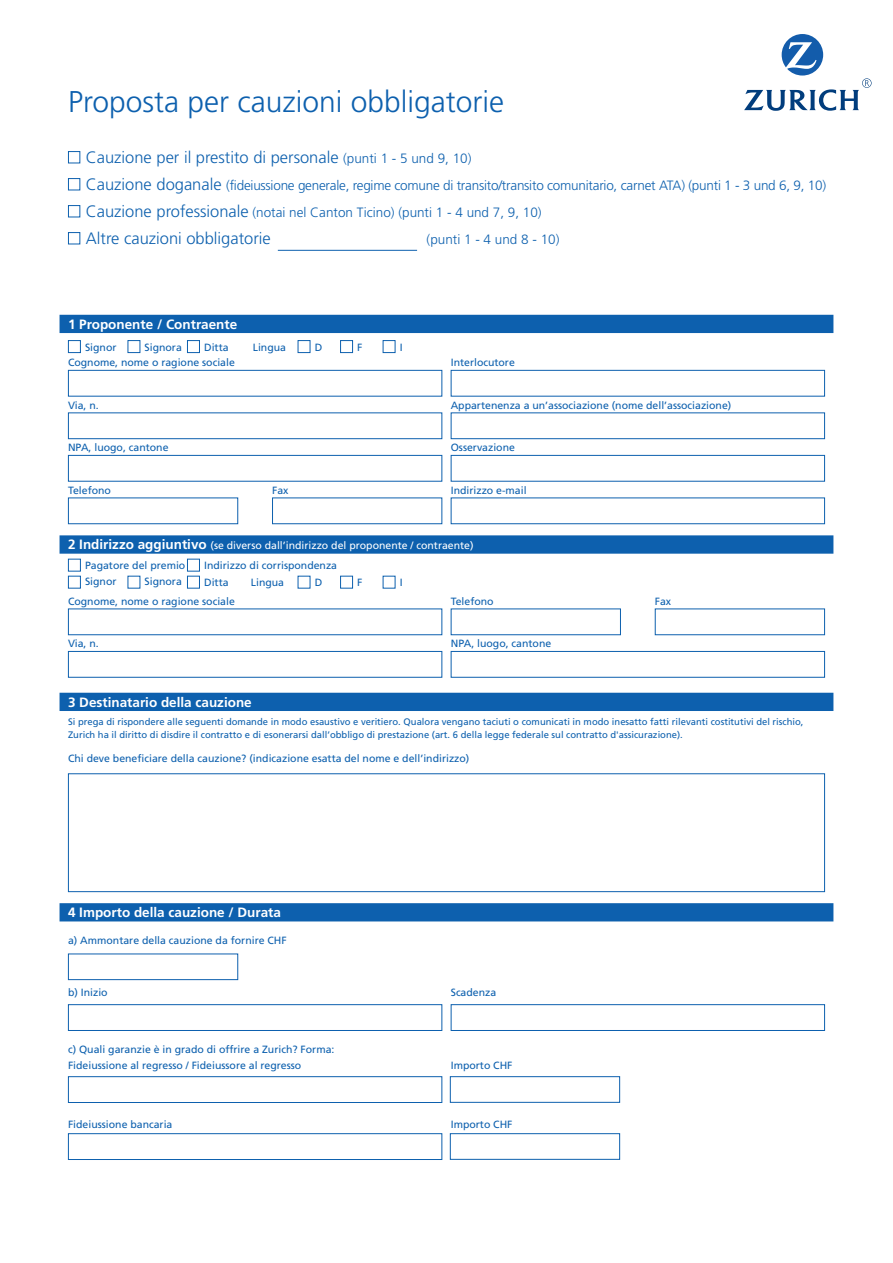
<style>
.page{position:relative;width:893px;height:1263px;background:#fff}
.page>*{position:absolute;margin:0;border:0;box-sizing:border-box;transform-origin:0 0}
.t1{font:300 30px "Frutiger";color:#0d60ae}
.t2{font:300 16.5px "Frutiger";color:#0d60ae}
.t3{font:300 13.5px "Frutiger";letter-spacing:-.015em;color:#0d60ae}
.t4{font:700 13.5px "Frutiger";color:#fff}
.t5{font:10.5px/16.5px "Frutiger";color:#0d60ae}
.t6{font:10.5px/20px "Frutiger";color:#fff}
.t7{font:9.45px/13.5px "Frutiger";color:#0d60ae}
.s1{color:#fff}
.s2{font-size:13.5px}
.s3{font-size:16.5px}
.s4{font-weight:700;font-size:13.5px}
.s5{color:#0d60ae}
</style>
<div class="page">
<svg style="left:744px;top:34px;width:127px;height:77px"></svg>
<div style="left:60px;top:535px;width:773px;height:19px;background:#0d60ae"></div>
<div style="left:60px;top:315px;width:773px;height:18px;background:#0d60ae"></div>
<div style="left:68px;top:340px;width:13px;height:13px;border:1px solid #0d60ae"></div>
<div style="left:128px;top:340px;width:12px;height:13px;border:1px solid #0d60ae"></div>
<div style="left:187px;top:340px;width:13px;height:13px;border:1px solid #0d60ae"></div>
<div style="left:298px;top:340px;width:12px;height:13px;border:1px solid #0d60ae"></div>
<div style="left:340px;top:340px;width:13px;height:13px;border:1px solid #0d60ae"></div>
<div style="left:383px;top:340px;width:12px;height:13px;border:1px solid #0d60ae"></div>
<div style="left:68px;top:370px;width:374px;height:26px;border:1px solid #0d60ae"></div>
<div style="left:68px;top:412px;width:374px;height:27px;border:1px solid #0d60ae"></div>
<div style="left:68px;top:455px;width:374px;height:27px;border:1px solid #0d60ae"></div>
<div style="left:68px;top:651px;width:374px;height:27px;border:1px solid #0d60ae"></div>
<div style="left:60px;top:693px;width:773px;height:18px;background:#0d60ae"></div>
<div style="left:68px;top:773px;width:757px;height:119px;border:1px solid #0d60ae"></div>
<div style="left:68px;top:559px;width:13px;height:12px;border:1px solid #0d60ae"></div>
<div style="left:68px;top:576px;width:13px;height:12px;border:1px solid #0d60ae"></div>
<div style="left:187px;top:559px;width:13px;height:12px;border:1px solid #0d60ae"></div>
<div style="left:187px;top:576px;width:13px;height:12px;border:1px solid #0d60ae"></div>
<div style="left:340px;top:576px;width:13px;height:12px;border:1px solid #0d60ae"></div>
<div style="left:60px;top:903px;width:773px;height:18px;background:#0d60ae"></div>
<div style="left:68px;top:953px;width:170px;height:27px;border:1px solid #0d60ae"></div>
<div style="left:451px;top:370px;width:374px;height:26px;border:1px solid #0d60ae"></div>
<div style="left:451px;top:412px;width:374px;height:27px;border:1px solid #0d60ae"></div>
<div style="left:451px;top:455px;width:374px;height:27px;border:1px solid #0d60ae"></div>
<div style="left:451px;top:497px;width:374px;height:27px;border:1px solid #0d60ae"></div>
<div style="left:451px;top:651px;width:374px;height:27px;border:1px solid #0d60ae"></div>
<div style="left:68px;top:497px;width:170px;height:27px;border:1px solid #0d60ae"></div>
<div style="left:272px;top:497px;width:170px;height:27px;border:1px solid #0d60ae"></div>
<hr style="left:278px;top:250px;width:139px;height:1px;background:#0d60ae">
<div style="left:68px;top:1004px;width:374px;height:27px;border:1px solid #0d60ae"></div>
<div style="left:450px;top:1076px;width:170px;height:27px;border:1px solid #0d60ae"></div>
<div style="left:68px;top:1076px;width:374px;height:27px;border:1px solid #0d60ae"></div>
<div style="left:450px;top:1133px;width:170px;height:27px;border:1px solid #0d60ae"></div>
<div style="left:68px;top:1133px;width:374px;height:27px;border:1px solid #0d60ae"></div>
<div style="left:451px;top:1004px;width:374px;height:27px;border:1px solid #0d60ae"></div>
<h1 class="t1" style="left:68px;top:89px;width:438px">Proposta per cauzioni obbligatorie</h1>
<h2 class="t2" style="left:68px;top:150px;width:405px"><span class="s1">■</span> Cauzione per il prestito di personale <span class="s2">(punti 1 - 5 und 9, 10)</span></h2>
<p class="t3" style="left:68px;top:180px;width:760px"><span class="s1">■</span> <span class="s3">Cauzione doganale</span> (fideiussione generale, regime comune di transito/transito comunitario, carnet ATA) (punti 1 - 3 und 6, 9, 10)</p>
<p class="t3" style="left:68px;top:207px;width:475px"><span class="s1">■</span> <span class="s3">Cauzione professionale</span> (notai nel Canton Ticino) (punti 1 - 4 und 7, 9, 10)</p>
<h2 class="t2" style="left:68px;top:231px;width:204px"><span class="s1">■</span> Altre cauzioni obbligatorie</h2>
<p class="t3" style="left:427px;top:234px;width:134px">(punti 1 - 4 und 8 - 10)</p>
<p class="t4" style="left:68px;top:319px;width:171px">1 Proponente / Contraente</p>
<p class="t5" style="left:85px;top:339px;width:33px">Signor</p>
<p class="t5" style="left:145px;top:339px;width:39px">Signora</p>
<p class="t5" style="left:204px;top:339px;width:26px">Ditta</p>
<p class="t5" style="left:253px;top:339px;width:35px">Lingua</p>
<p class="t5" style="left:315px;top:339px;width:9px">D</p>
<p class="t5" style="left:357px;top:339px;width:7px">F</p>
<p class="t5" style="left:400px;top:339px;width:4px">I</p>
<p class="t5" style="left:68px;top:355px;width:168px">Cognome, nome o ragione sociale</p>
<p class="t5" style="left:68px;top:398px;width:32px">Via, n.</p>
<p class="t5" style="left:68px;top:440px;width:102px">NPA, luogo, cantone</p>
<p class="t5" style="left:68px;top:483px;width:44px">Telefono</p>
<p class="t5" style="left:272px;top:483px;width:18px">Fax</p>
<p class="t5" style="left:451px;top:355px;width:66px">Interlocutore</p>
<p class="t5" style="left:451px;top:398px;width:282px">Appartenenza a un’associazione (nome dell’associazione)</p>
<p class="t5" style="left:451px;top:440px;width:66px">Osservazione</p>
<p class="t5" style="left:451px;top:483px;width:77px">Indirizzo e-mail</p>
<p class="t6" style="left:85px;top:537px;width:390px;text-indent:-17px"><span class="s4">2 Indirizzo aggiuntivo</span> (se diverso dall’indirizzo del proponente / contraente)<br><span class="s5">Pagatore del premio</span></p>
<p class="t5" style="left:204px;top:558px;width:134px">Indirizzo di corrispondenza</p>
<p class="t5" style="left:85px;top:574px;width:33px">Signor</p>
<p class="t5" style="left:145px;top:574px;width:39px">Signora</p>
<p class="t5" style="left:204px;top:575px;width:26px">Ditta</p>
<p class="t5" style="left:251px;top:575px;width:35px">Lingua</p>
<p class="t5" style="left:315px;top:575px;width:9px">D</p>
<p class="t5" style="left:357px;top:575px;width:7px">F</p>
<p class="t5" style="left:400px;top:575px;width:4px">I</p>
<p class="t5" style="left:68px;top:594px;width:168px">Cognome, nome o ragione sociale</p>
<p class="t5" style="left:68px;top:636px;width:32px">Via, n.</p>
<p class="t5" style="left:451px;top:594px;width:44px">Telefono</p>
<p class="t5" style="left:655px;top:594px;width:18px">Fax</p>
<p class="t5" style="left:451px;top:636px;width:102px">NPA, luogo, cantone</p>
<p class="t4" style="left:68px;top:697px;width:185px">3 Destinatario della cauzione</p>
<p class="t7" style="left:68px;top:715px;width:737px">Si prega di rispondere alle seguenti domande in modo esaustivo e veritiero. Qualora vengano taciuti o comunicati in modo inesatto fatti rilevanti costitutivi del rischio,<br>Zurich ha il diritto di disdire il contratto e di esonerarsi dall’obbligo di prestazione (art. 6 della legge federale sul contratto d'assicurazione).</p>
<p class="t5" style="left:68px;top:751px;width:403px">Chi deve beneficiare della cauzione? (indicazione esatta del nome e dell’indirizzo)</p>
<p class="t4" style="left:68px;top:907px;width:215px">4 Importo della cauzione / Durata</p>
<p class="t5" style="left:68px;top:933px;width:220px">a) Ammontare della cauzione da fornire CHF</p>
<p class="t5" style="left:68px;top:984px;width:41px">b) Inizio</p>
<p class="t5" style="left:451px;top:984px;width:47px">Scadenza</p>
<p class="t5" style="left:68px;top:1041px;width:268px">c) Quali garanzie è in grado di offrire a Zurich? Forma:<br>Fideiussione al regresso / Fideiussore al regresso</p>
<p class="t5" style="left:451px;top:1058px;width:63px">Importo CHF</p>
<p class="t5" style="left:68px;top:1116px;width:106px">Fideiussione bancaria</p>
<p class="t5" style="left:451px;top:1116px;width:63px">Importo CHF</p>
</div>
